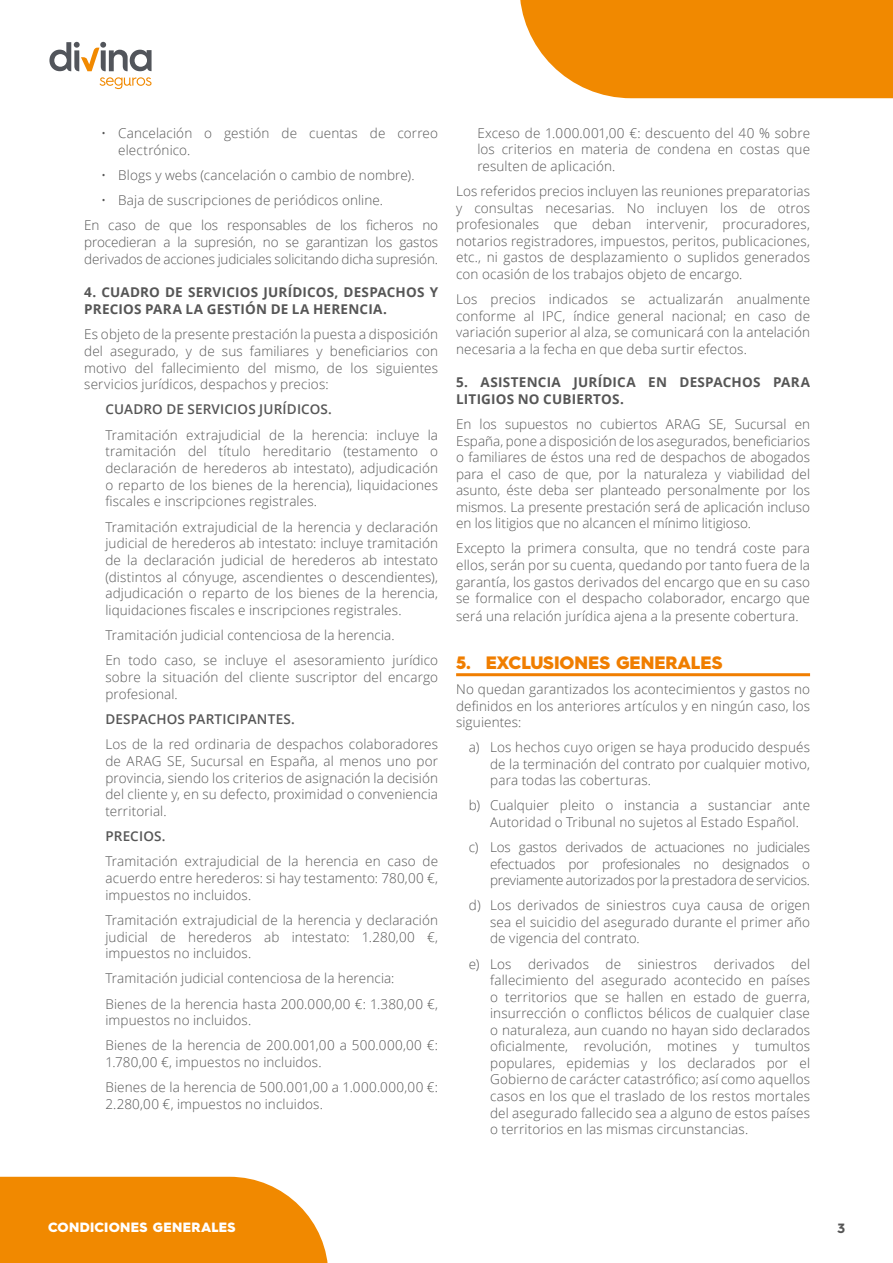
<style>
.page{position:relative;width:893px;height:1263px;background:#fff}
.page>*{position:absolute;margin:0;border:0;box-sizing:border-box;transform-origin:0 0}
.t1{font:900 18px "Hurme Geometric Sans 4";color:#f07e00}
.t2{font:300 13.5px/16.5px "Open Sans";letter-spacing:.01em;color:#565656;text-align:justify}
.t3{font:700 13.5px/16.6px "Open Sans";letter-spacing:.015em;color:#565656}
.t4{font:300 13.5px/16.6px "Open Sans";letter-spacing:-.01em;color:#565656}
.t5{font:600 13.5px "Open Sans";letter-spacing:.015em;color:#565656}
.t6{font:900 13.5px "Hurme Geometric Sans 4";letter-spacing:.025em;color:#fff}
.t7{font:700 13.5px "Hurme Geometric Sans 4";color:#565656}
</style>
<div class="page">
<svg style="left:520px;top:0;width:373px;height:98px;background:#f19112"></svg>
<svg style="left:49px;top:42px;width:103px;height:29px"></svg>
<svg style="left:100px;top:77px;width:52px;height:12px"></svg>
<svg style="left:0;top:1177px;width:328px;height:86px;background:#f29112"></svg>
<hr style="left:456px;top:673px;width:354px;height:3px;background:#f07e00">
<p class="t2" style="left:118px;top:124px;width:321px;text-indent:-17px">• Cancelación o gestión de cuentas de correo electrónico.</p>
<p class="t2" style="left:101px;top:166px;width:315px">• Blogs y webs (cancelación o cambio de nombre).</p>
<p class="t2" style="left:84px;top:187px;width:355px;line-height:25.2px;text-indent:17px">• Baja de suscripciones de periódicos online.<br>En caso de que los responsables de los ficheros no</p>
<p class="t4" style="left:84px;top:233px;width:355px">procedieran a la supresión, no se garantizan los gastos derivados de acciones judiciales solicitando dicha supresión.</p>
<p class="t3" style="left:84px;top:284px;width:355px">4. CUADRO DE SERVICIOS JURÍDICOS, DESPACHOS Y<br>PRECIOS PARA LA GESTIÓN DE LA HERENCIA.</p>
<p class="t2" style="left:84px;top:326px;width:355px">Es objeto de la presente prestación la puesta a disposición del asegurado, y de sus familiares y beneficiarios con motivo del fallecimiento del mismo, de los siguientes servicios jurídicos, despachos y precios:</p>
<p class="t5" style="left:105px;top:400px;width:228px">CUADRO DE SERVICIOS JURÍDICOS.</p>
<p class="t2" style="left:105px;top:426px;width:334px">Tramitación extrajudicial de la herencia: incluye la tramitación del título hereditario (testamento o declaración de herederos ab intestato), adjudicación o reparto de los bienes de la herencia), liquidaciones fiscales e inscripciones registrales.</p>
<p class="t2" style="left:105px;top:518px;width:334px">Tramitación extrajudicial de la herencia y declaración judicial de herederos ab intestato: incluye tramitación de la declaración judicial de herederos ab intestato (distintos al cónyuge, ascendientes o descendientes), adjudicación o reparto de los bienes de la herencia, liquidaciones fiscales e inscripciones registrales.</p>
<p class="t2" style="left:105px;top:622px;width:334px;line-height:25.2px">Tramitación judicial contenciosa de la herencia.<br>En todo caso, se incluye el asesoramiento jurídico</p>
<p class="t2" style="left:105px;top:668px;width:334px">sobre la situación del cliente suscriptor del encargo profesional.</p>
<p class="t5" style="left:105px;top:710px;width:191px">DESPACHOS PARTICIPANTES.</p>
<p class="t2" style="left:105px;top:735px;width:334px">Los de la red ordinaria de despachos colaboradores de ARAG SE, Sucursal en España, al menos uno por provincia, siendo los criterios de asignación la decisión del cliente y, en su defecto, proximidad o conveniencia territorial.</p>
<p class="t5" style="left:105px;top:827px;width:62px">PRECIOS.</p>
<p class="t2" style="left:105px;top:853px;width:334px">Tramitación extrajudicial de la herencia en caso de acuerdo entre herederos: si hay testamento: 780,00 €, impuestos no incluidos.</p>
<p class="t2" style="left:105px;top:911px;width:334px">Tramitación extrajudicial de la herencia y declaración judicial de herederos ab intestato: 1.280,00 €, impuestos no incluidos.</p>
<p class="t2" style="left:105px;top:965px;width:334px;line-height:25.2px">Tramitación judicial contenciosa de la herencia:<br>Bienes de la herencia hasta 200.000,00 €: 1.380,00 €,</p>
<p class="t2" style="left:105px;top:1007px;width:334px;line-height:25.2px">impuestos no incluidos.<br>Bienes de la herencia de 200.001,00 a 500.000,00 €:</p>
<p class="t2" style="left:105px;top:1049px;width:334px;line-height:25.2px">1.780,00 €, impuestos no incluidos.<br>Bienes de la herencia de 500.001,00 a 1.000.000,00 €:</p>
<p class="t2" style="left:105px;top:1095px;width:219px">2.280,00 €, impuestos no incluidos.</p>
<p class="t2" style="left:477px;top:124px;width:334px">Exceso de 1.000.001,00 €: descuento del 40 % sobre los criterios en materia de condena en costas que resulten de aplicación.</p>
<p class="t2" style="left:456px;top:183px;width:355px">Los referidos precios incluyen las reuniones preparatorias y consultas necesarias. No incluyen los de otros profesionales que deban intervenir, procuradores, notarios registradores, impuestos, peritos, publicaciones, etc., ni gastos de desplazamiento o suplidos generados con ocasión de los trabajos objeto de encargo.</p>
<p class="t2" style="left:456px;top:290px;width:355px">Los precios indicados se actualizarán anualmente conforme al IPC, índice general nacional; en caso de variación superior al alza, se comunicará con la antelación necesaria a la fecha en que deba surtir efectos.</p>
<p class="t3" style="left:456px;top:374px;width:355px">5. ASISTENCIA JURÍDICA EN DESPACHOS PARA<br>LITIGIOS NO CUBIERTOS.</p>
<p class="t2" style="left:456px;top:415px;width:355px">En los supuestos no cubiertos ARAG SE, Sucursal en España, pone a disposición de los asegurados, beneficiarios o familiares de éstos una red de despachos de abogados para el caso de que, por la naturaleza y viabilidad del asunto, éste deba ser planteado personalmente por los mismos. La presente prestación será de aplicación incluso en los litigios que no alcancen el mínimo litigioso.</p>
<p class="t2" style="left:456px;top:540px;width:355px">Excepto la primera consulta, que no tendrá coste para ellos, serán por su cuenta, quedando por tanto fuera de la garantía, los gastos derivados del encargo que en su caso se formalice con el despacho colaborador, encargo que</p>
<p class="t2" style="left:456px;top:608px;width:344px">será una relación jurídica ajena a la presente cobertura.</p>
<h1 class="t1" style="left:456px;top:650px;width:268px">5. EXCLUSIONES GENERALES</h1>
<p class="t2" style="left:456px;top:680px;width:355px">No quedan garantizados los acontecimientos y gastos no definidos en los anteriores artículos y en ningún caso, los siguientes:</p>
<p class="t2" style="left:490px;top:739px;width:321px;text-indent:-21px">a) Los hechos cuyo origen se haya producido después de la terminación del contrato por cualquier motivo, para todas las coberturas.</p>
<p class="t2" style="left:490px;top:797px;width:321px;text-indent:-21px">b) Cualquier pleito o instancia a sustanciar ante<br>Autoridad o Tribunal no sujetos al Estado Español.</p>
<p class="t2" style="left:490px;top:838px;width:321px;text-indent:-21px">c) Los gastos derivados de actuaciones no judiciales efectuados por profesionales no designados o previamente autorizados por la prestadora de servicios.</p>
<p class="t2" style="left:490px;top:897px;width:321px;text-indent:-21px">d) Los derivados de siniestros cuya causa de origen sea el suicidio del asegurado durante el primer año de vigencia del contrato.</p>
<p class="t2" style="left:490px;top:955px;width:321px;text-indent:-21px">e) Los derivados de siniestros derivados del fallecimiento del asegurado acontecido en países o territorios que se hallen en estado de guerra, insurrección o conflictos bélicos de cualquier clase o naturaleza, aun cuando no hayan sido declarados oficialmente, revolución, motines y tumultos populares, epidemias y los declarados por el Gobierno de carácter catastrófico; así como aquellos casos en los que el traslado de los restos mortales del asegurado fallecido sea a alguno de estos países o territorios en las mismas circunstancias.</p>
<p class="t6" style="left:48px;top:1218px;width:189px">CONDICIONES GENERALES</p>
<p class="t7" style="left:838px;top:1219px;width:9px">3</p>
</div>
